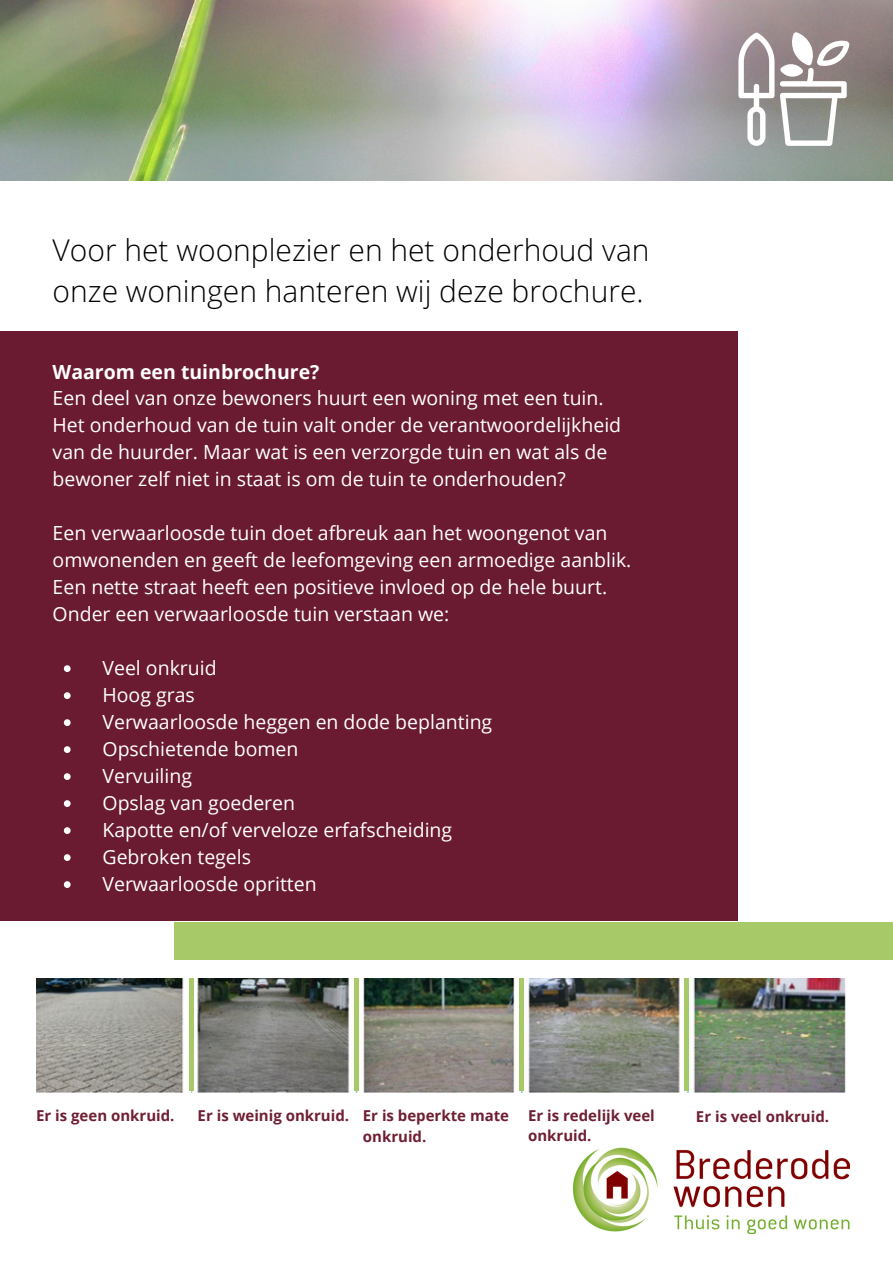
<style>
.page{position:relative;width:893px;height:1264px;background:#fff}
.page>*{position:absolute;margin:0;border:0;box-sizing:border-box;transform-origin:0 0}
.t1{font:300 30px/41.5px "Open Sans";color:#000}
.t2{font:19.5px/27px "Open Sans";color:#fff}
.t3{font:700 19.5px "Open Sans";color:#fff}
.t4{font:700 15px/20.2px "Open Sans";color:#6f1f33}
</style>
<div class="page">
<img style="left:0;top:0;width:892px;height:181px">
<img style="left:573px;top:1147px;width:276px;height:86px">
<svg style="left:738px;top:32px;width:111px;height:114px"></svg>
<div style="left:174px;top:921px;width:718px;height:38px;background:#a8c967"></div>
<div style="left:0;top:331px;width:737px;height:590px;background:#6a1a31"></div>
<svg style="left:64px;top:665px;width:7px;height:7px"></svg>
<svg style="left:64px;top:692px;width:7px;height:7px"></svg>
<svg style="left:64px;top:719px;width:7px;height:7px"></svg>
<svg style="left:64px;top:746px;width:7px;height:7px"></svg>
<svg style="left:64px;top:773px;width:7px;height:7px"></svg>
<svg style="left:64px;top:800px;width:7px;height:7px"></svg>
<svg style="left:64px;top:827px;width:7px;height:7px"></svg>
<svg style="left:64px;top:854px;width:7px;height:7px"></svg>
<svg style="left:64px;top:881px;width:7px;height:7px"></svg>
<img style="left:36px;top:978px;width:809px;height:114px">
<svg style="left:183px;top:978px;width:17px;height:115px"></svg>
<hr style="left:190px;top:977px;width:4px;height:113px;background:#a8c967">
<hr style="left:354px;top:977px;width:4px;height:113px;background:#a8c967">
<hr style="left:519px;top:977px;width:4px;height:113px;background:#a8c967">
<div style="left:684px;top:978px;width:5px;height:113px;background:#a8c967"></div>
<h1 class="t1" style="left:53px;top:228px;width:598px">Voor het woonplezier en het onderhoud van onze woningen hanteren wij deze brochure.</h1>
<p class="t3" style="left:53px;top:357px;width:268px">Waarom een tuinbrochure?</p>
<p class="t2" style="left:53px;top:384px;width:570px">Een deel van onze bewoners huurt een woning met een tuin.<br>Het onderhoud van de tuin valt onder de verantwoordelijkheid van de huurder. Maar wat is een verzorgde tuin en wat als de bewoner zelf niet in staat is om de tuin te onderhouden?</p>
<p class="t2" style="left:53px;top:519px;width:580px">Een verwaarloosde tuin doet afbreuk aan het woongenot van omwonenden en geeft de leefomgeving een armoedige aanblik.<br>Een nette straat heeft een positieve invloed op de hele buurt.<br>Onder een verwaarloosde tuin verstaan we:</p>
<p class="t2" style="left:102px;top:654px;width:391px">Veel onkruid<br>Hoog gras<br>Verwaarloosde heggen en dode beplanting<br>Opschietende bomen<br>Vervuiling<br>Opslag van goederen<br>Kapotte en/of verveloze erfafscheiding<br>Gebroken tegels<br>Verwaarloosde opritten</p>
<p class="t4" style="left:36px;top:1105px;width:140px">Er is geen onkruid.</p>
<p class="t4" style="left:363px;top:1105px;width:148px;text-indent:-165px">Er is weinig onkruid. Er is beperkte mate onkruid.</p>
<p class="t4" style="left:528px;top:1104px;width:128px">Er is redelijk veel onkruid.</p>
<p class="t4" style="left:696px;top:1106px;width:135px">Er is veel onkruid.</p>
</div>
